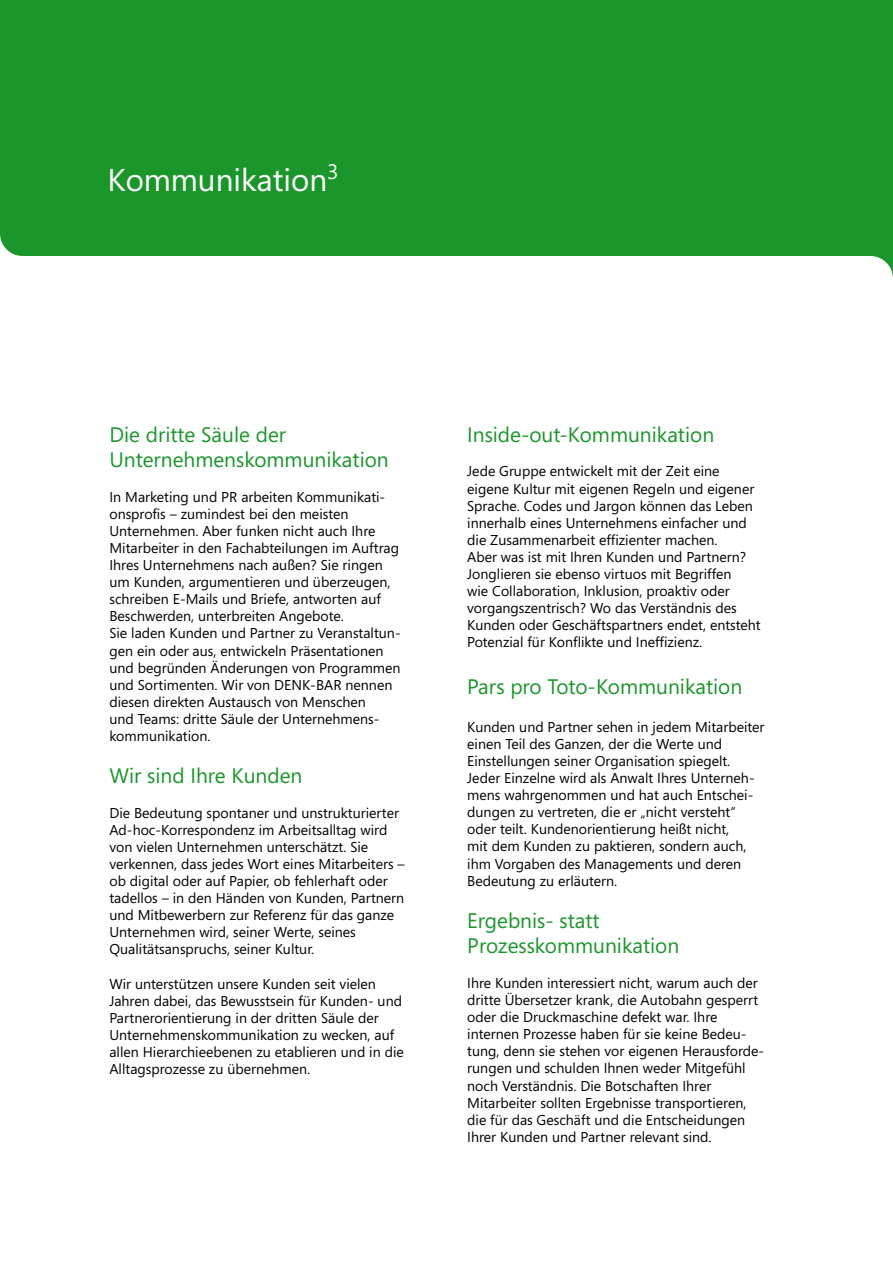
<style>
.page{position:relative;width:893px;height:1263px;background:#fff}
.page>*{position:absolute;margin:0;border:0;box-sizing:border-box;transform-origin:0 0}
.t1{font:31.5px "Segoe";color:#fff}
.t2{font:21px/25.2px "Segoe";color:#1a962b}
.t3{font:14.25px/17.1px "Segoe";color:#000}
</style>
<div class="page">
<svg style="left:0;top:0;width:893px;height:277px;background:#2b9d3b"></svg>
<h1 class="t1" style="left:108px;top:158px;width:232px">Kommunikation<sup>3</sup></h1>
<h2 class="t2" style="left:109px;top:422px;width:281px">Die dritte Säule der<br>Unternehmenskommunikation</h2>
<p class="t3" style="left:109px;top:488px;width:293px">In Marketing und PR arbeiten Kommunikati&shy;onsprofis – zumindest bei den meisten Unternehmen. Aber funken nicht auch Ihre Mitarbeiter in den Fachabteilungen im Auftrag Ihres Unternehmens nach außen? Sie ringen um Kunden, argumentieren und überzeugen, schreiben E-Mails und Briefe, antworten auf Beschwerden, unterbreiten Angebote.<br>Sie laden Kunden und Partner zu Veranstaltun&shy;gen ein oder aus, entwickeln Präsentationen und begründen Änderungen von Programmen und Sortimenten. Wir von DENK-BAR nennen diesen direkten Austausch von Menschen<br>und Teams: dritte Säule der Unternehmens&shy;kommunikation.</p>
<h2 class="t2" style="left:109px;top:763px;width:194px">Wir sind Ihre Kunden</h2>
<p class="t3" style="left:109px;top:803px;width:297px">Die Bedeutung spontaner und unstrukturierter Ad-hoc-Korrespondenz im Arbeitsalltag wird von vielen Unternehmen unterschätzt. Sie verkennen, dass jedes Wort eines Mitarbeiters – ob digital oder auf Papier, ob fehlerhaft oder tadellos – in den Händen von Kunden, Partnern und Mitbewerbern zur Referenz für das ganze Unternehmen wird, seiner Werte, seines Qualitätsanspruchs, seiner Kultur.</p>
<p class="t3" style="left:109px;top:974px;width:296px">Wir unterstützen unsere Kunden seit vielen Jahren dabei, das Bewusstsein für Kunden- und Partnerorientierung in der dritten Säule der Unternehmenskommunikation zu wecken, auf allen Hierarchieebenen zu etablieren und in die Alltagsprozesse zu übernehmen.</p>
<h2 class="t2" style="left:467px;top:422px;width:248px">Inside-out-Kommunikation</h2>
<p class="t3" style="left:467px;top:462px;width:295px">Jede Gruppe entwickelt mit der Zeit eine eigene Kultur mit eigenen Regeln und eigener Sprache. Codes und Jargon können das Leben innerhalb eines Unternehmens einfacher und die Zusammenarbeit effizienter machen.<br>Aber was ist mit Ihren Kunden und Partnern?<br>Jonglieren sie ebenso virtuos mit Begriffen<br>wie Collaboration, Inklusion, proaktiv oder vorgangszentrisch? Wo das Verständnis des Kunden oder Geschäftspartners endet, entsteht Potenzial für Konflikte und Ineffizienz.</p>
<h2 class="t2" style="left:467px;top:673px;width:277px">Pars pro Toto-Kommunikation</h2>
<p class="t3" style="left:467px;top:718px;width:299px">Kunden und Partner sehen in jedem Mitarbeiter einen Teil des Ganzen, der die Werte und Einstellungen seiner Organisation spiegelt.<br>Jeder Einzelne wird als Anwalt Ihres Unterneh&shy;mens wahrgenommen und hat auch Entschei&shy;dungen zu vertreten, die er „nicht versteht“ oder teilt. Kundenorientierung heißt nicht,<br>mit dem Kunden zu paktieren, sondern auch, ihm Vorgaben des Managements und deren Bedeutung zu erläutern.</p>
<h2 class="t2" style="left:467px;top:908px;width:214px">Ergebnis- statt<br>Prozesskommunikation</h2>
<p class="t3" style="left:467px;top:974px;width:299px">Ihre Kunden interessiert nicht, warum auch der dritte Übersetzer krank, die Autobahn gesperrt oder die Druckmaschine defekt war. Ihre internen Prozesse haben für sie keine Bedeu&shy;tung, denn sie stehen vor eigenen Herausforde&shy;rungen und schulden Ihnen weder Mitgefühl noch Verständnis. Die Botschaften Ihrer Mitarbeiter sollten Ergebnisse transportieren, die für das Geschäft und die Entscheidungen Ihrer Kunden und Partner relevant sind.</p>
</div>
